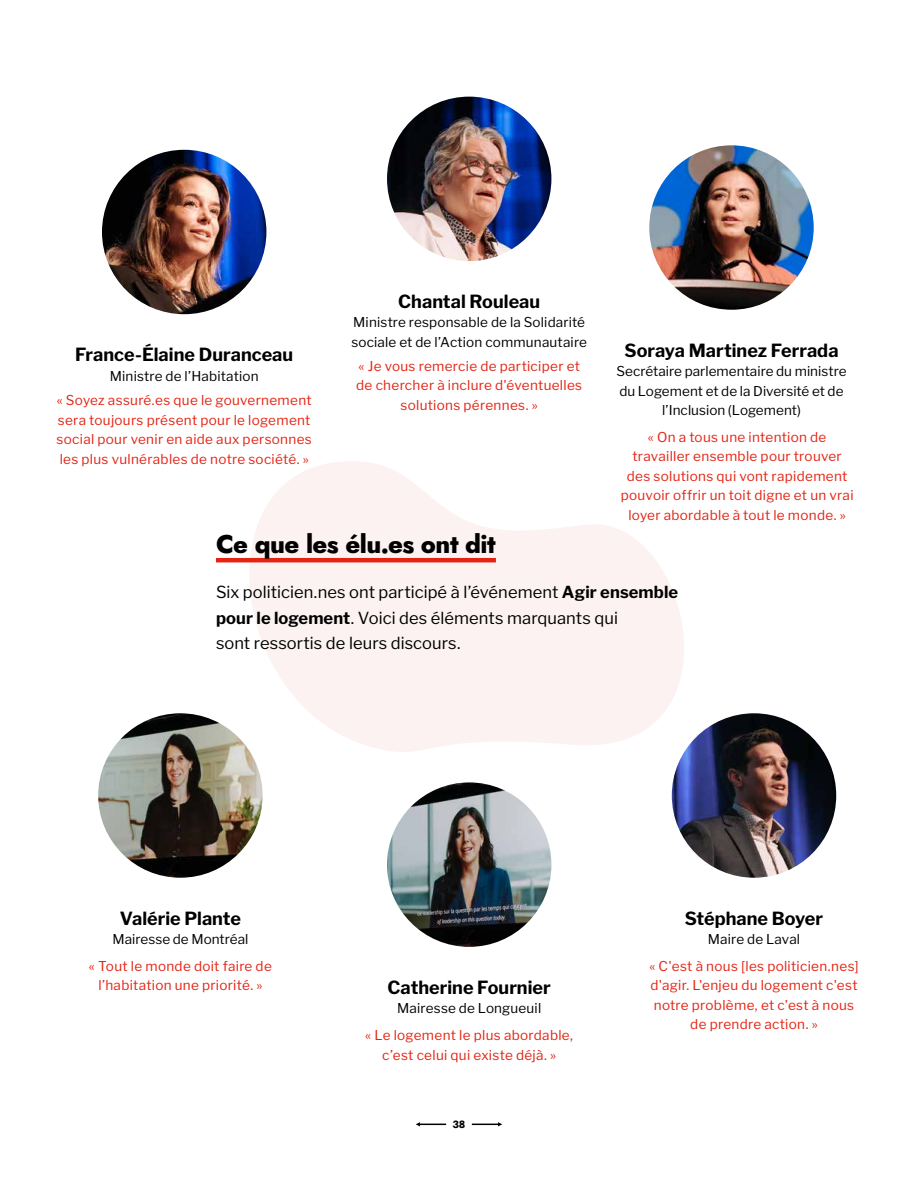
<style>
.page{position:relative;width:918px;height:1188px;background:#fff}
.page>*{position:absolute;margin:0;border:0;box-sizing:border-box;transform-origin:0 0}
.t1{font:800 25.5px "Jost";letter-spacing:-.02em;color:#000}
.t2{font:700 18px "Libre Franklin";letter-spacing:.005em;color:#000}
.t3{font:16.5px/25.5px "Libre Franklin";letter-spacing:.005em;color:#000}
.t4{font:13.5px/19.5px "Libre Franklin";letter-spacing:.025em;color:#e42313;text-align:center}
.t5{font:13.5px/19.5px "Libre Franklin";letter-spacing:.005em;color:#000}
.t6{font:700 10.5px "Jost";color:#000}
.s1{font-weight:700}
</style>
<div class="page">
<img style="left:102px;top:150px;width:164px;height:164px;border-radius:82px">
<img style="left:387px;top:97px;width:164px;height:164px;border-radius:82px">
<img style="left:649px;top:145px;width:165px;height:165px;border-radius:82px">
<img style="left:98px;top:713px;width:165px;height:165px;border-radius:82px">
<img style="left:672px;top:713px;width:164px;height:165px;border-radius:82px">
<svg style="left:210px;top:461px;width:512px;height:302px;fill:#fcf2f2"></svg>
<hr style="left:216px;top:558px;width:280px;height:4px;background:#e42313">
<img style="left:387px;top:782px;width:164px;height:165px;border-radius:82px">
<svg style="left:416px;top:1122px;width:30px;height:4px"></svg>
<svg style="left:472px;top:1122px;width:30px;height:4px"></svg>
<h2 class="t2" style="left:398px;top:291px;width:144px">Chantal Rouleau</h2>
<p class="t5" style="left:351px;top:313px;width:237px">Ministre responsable de la Solidarité sociale et de l’Action communautaire</p>
<h2 class="t2" style="left:75px;top:344px;width:220px">France-Élaine Duranceau</h2>
<p class="t5" style="left:110px;top:366px;width:150px">Ministre de l’Habitation</p>
<p class="t4" style="left:356px;top:356px;width:227px">« Je vous remercie de participer et de chercher à inclure d'éventuelles solutions pérennes. »</p>
<p class="t4" style="left:57px;top:390px;width:257px;text-align:justify">« Soyez assuré.es que le gouvernement sera toujours présent pour le logement social pour venir en aide aux personnes les plus vulnérables de notre société. »</p>
<h2 class="t2" style="left:624px;top:339px;width:215px">Soraya Martinez Ferrada</h2>
<p class="t5" style="left:616px;top:361px;width:232px;text-align:center">Secrétaire parlementaire du ministre du Logement et de la Diversité et de l’Inclusion (Logement)</p>
<p class="t4" style="left:621px;top:427px;width:234px">« On a tous une intention de travailler ensemble pour trouver des solutions qui vont rapidement pouvoir offrir un toit digne et un vrai loyer abordable à tout le monde. »</p>
<h1 class="t1" style="left:216px;top:526px;width:281px">Ce que les élu.es ont dit</h1>
<p class="t3" style="left:216px;top:580px;width:464px">Six politicien.nes ont participé à l’événement <span class="s1">Agir ensemble pour le logement</span>. Voici des éléments marquants qui<br>sont ressortis de leurs discours.</p>
<h2 class="t2" style="left:120px;top:907px;width:123px">Valérie Plante</h2>
<p class="t5" style="left:112px;top:929px;width:138px">Mairesse de Montréal</p>
<p class="t4" style="left:89px;top:956px;width:184px">« Tout le monde doit faire de l’habitation une priorité. »</p>
<h2 class="t2" style="left:388px;top:976px;width:165px">Catherine Fournier</h2>
<p class="t5" style="left:397px;top:999px;width:146px">Mairesse de Longueuil</p>
<p class="t4" style="left:365px;top:1025px;width:209px">« Le logement le plus abordable, c’est celui qui existe déjà. »</p>
<p class="t6" style="left:452px;top:1117px;width:15px">38</p>
<h2 class="t2" style="left:685px;top:907px;width:140px">Stéphane Boyer</h2>
<p class="t5" style="left:708px;top:929px;width:94px">Maire de Laval</p>
<p class="t4" style="left:649px;top:956px;width:211px">« C'est à nous [les politicien.nes] d'agir. L'enjeu du logement c'est notre problème, et c'est à nous de prendre action. »</p>
</div>
